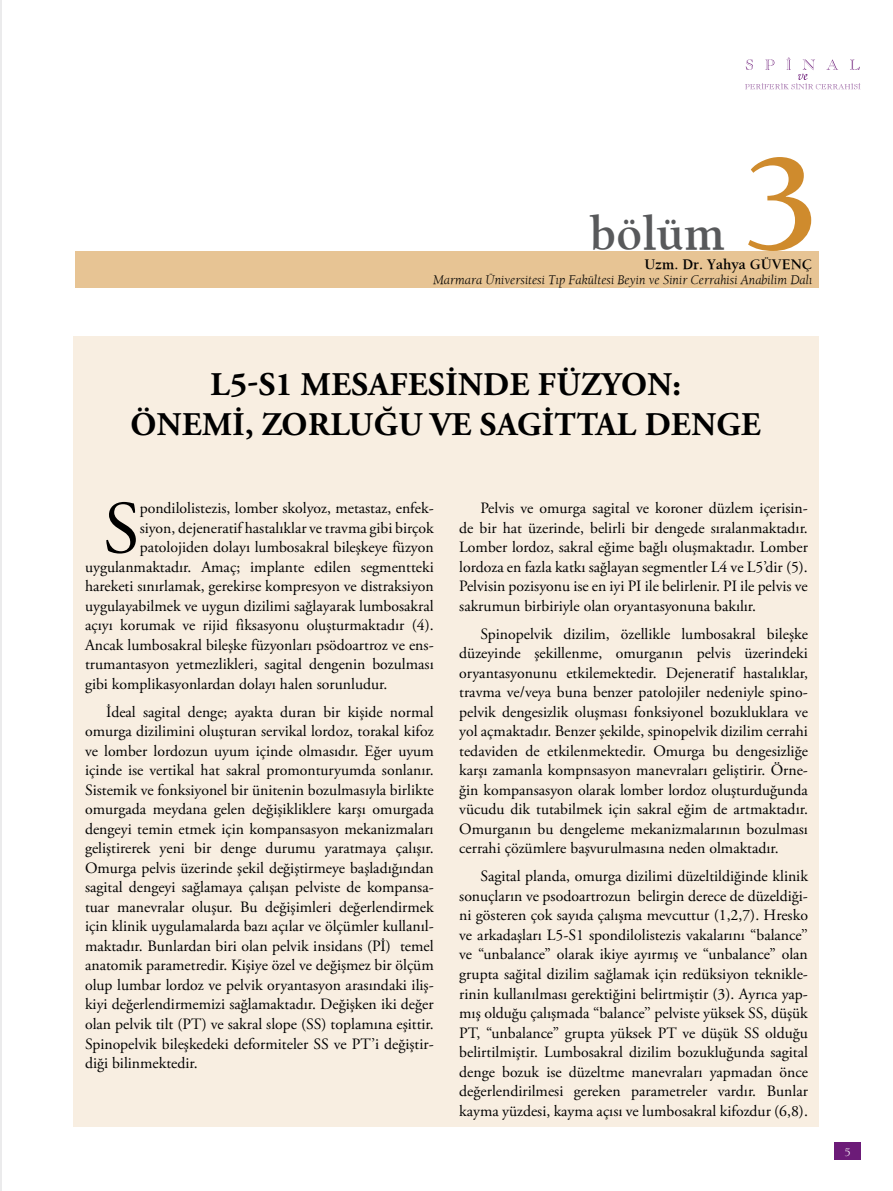
<style>
.page{position:relative;width:893px;height:1191px;background:#fff}
.page>*{position:absolute;margin:0;border:0;box-sizing:border-box;transform-origin:0 0}
.t1{font:700 139.5px "Berkeley";color:#cf8b2d}
.t2{font:74.55px "Adobe Garamond Pro";color:#000}
.t3{font:700 49.5px "Berkeley";color:#58595b}
.t4{font:700 33px/40.5px "Adobe Garamond Pro";letter-spacing:.015em;color:#000}
.t5{font:15.75px/19.5px "Adobe Garamond Pro";color:#000;text-align:justify}
.t6{font:700 15px "Berkeley";color:#000}
.t7{font:italic 13.5px "Berkeley";color:#000}
.t8{font:12px "Berkeley";color:#fff}
</style>
<div class="page">
<div style="left:73px;top:336px;width:745px;height:790px;background:#f8eee1"></div>
<hr style="left:0;top:0;width:1px;height:1190px;background:#ebebec">
<div style="left:834px;top:1141px;width:27px;height:18px;background:#6c1b78"></div>
<svg style="left:745px;top:57px;width:115px;height:32px"></svg>
<div style="left:75px;top:251px;width:743px;height:37px;background:#e7c494"></div>
<h3 class="t3" style="left:590px;top:204px;width:136px">bölüm</h3>
<h1 class="t1" style="left:743px;top:120px;width:76px">3</h1>
<p class="t6" style="left:644px;top:255px;width:166px">Uzm. Dr. Yahya Güvenç</p>
<p class="t7" style="left:433px;top:272px;width:381px">Marmara Üniversitesi Tıp Fakültesi Beyin ve Sinir Cerrahisi Anabilim Dalı</p>
<h3 class="t4" style="left:131px;top:364px;width:552px;text-indent:80px">L5-S1 MESAFESINDE FÜZYON:<br>ÖNEMI , ZO RLUĞU VE SAGITTAL</h3>
<h3 class="t4" style="left:645px;top:405px;width:118px">DENGE</h3>
<h2 class="t2" style="left:103px;top:484px;width:38px">S</h2>
<p class="t5" style="left:140px;top:499px;width:295px">pondilolistezis, lomber skolyoz, metastaz, enfek-</p>
<p class="t5" style="left:140px;top:518px;width:296px">siyon, dejeneratif hastalıklar ve travma gibi birçok</p>
<p class="t5" style="left:140px;top:538px;width:295px">patolojiden dolayı lumbosakral bileşkeye füzyon</p>
<p class="t5" style="left:85px;top:557px;width:350px">uygulanmaktadır. Amaç; implante edilen segmentteki</p>
<p class="t5" style="left:85px;top:577px;width:350px">hareketi sınırlamak, gerekirse kompresyon ve distraksiyon</p>
<p class="t5" style="left:85px;top:596px;width:350px">uygulayabilmek ve uygun dizilimi sağlayarak lumbosakral</p>
<p class="t5" style="left:85px;top:616px;width:350px">açıyı korumak ve rijid fiksasyonu oluşturmaktadır (4).</p>
<p class="t5" style="left:85px;top:635px;width:350px">Ancak lumbosakral bileşke füzyonları psödoartroz ve ens-</p>
<p class="t5" style="left:85px;top:655px;width:350px">trumantasyon yetmezlikleri, sagital dengenin bozulması</p>
<p class="t5" style="left:85px;top:674px;width:304px">gibi komplikasyonlardan dolayı halen sorunludur.</p>
<p class="t5" style="left:85px;top:702px;width:350px;text-indent:21px">İdeal sagital denge; ayakta duran bir kişide normal omurga dizilimini oluşturan servikal lordoz, torakal kifoz ve lomber lordozun uyum içinde olmasıdır. Eğer uyum içinde ise vertikal hat sakral promonturyumda sonlanır.<br>Sistemik ve fonksiyonel bir ünitenin bozulmasıyla birlikte omurgada meydana gelen değişikliklere karşı omurgada dengeyi temin etmek için kompansasyon mekanizmaları geliştirerek yeni bir denge durumu yaratmaya çalışır.<br>Omurga pelvis üzerinde şekil değiştirmeye başladığından sagital dengeyi sağlamaya çalışan pelviste de kompansa&shy;tuar manevralar oluşur. Bu değişimleri değerlendirmek için klinik uygulamalarda bazı açılar ve ölçümler kullanıl&shy;maktadır. Bunlardan biri olan pelvik insidans (Pİ) temel anatomik parametredir. Kişiye özel ve değişmez bir ölçüm olup lumbar lordoz ve pelvik oryantasyon arasındaki iliş&shy;kiyi değerlendirmemizi sağlamaktadır. Değişken iki değer olan pelvik tilt (PT) ve sakral slope (SS) toplamına eşittir.<br>Spinopelvik bileşkedeki deformiteler SS ve PT’i değiştir&shy;diği bilinmektedir.</p>
<p class="t5" style="left:459px;top:499px;width:350px;text-indent:21px">Pelvis ve omurga sagital ve koroner düzlem içerisin&shy;de bir hat üzerinde, belirli bir dengede sıralanmaktadır.<br>Lomber lordoz, sakral eğime bağlı oluşmaktadır. Lomber lordoza en fazla katkı sağlayan segmentler L4 ve L5’dir (5).<br>Pelvisin pozisyonu ise en iyi PI ile belirlenir. PI ile pelvis ve sakrumun birbiriyle olan oryantasyonuna bakılır.</p>
<p class="t5" style="left:459px;top:624px;width:350px;text-indent:21px">Spinopelvik dizilim, özellikle lumbosakral bileşke düzeyinde şekillenme, omurganın pelvis üzerindeki oryantasyonunu etkilemektedir. Dejeneratif hastalıklar, travma ve/veya buna benzer patolojiler nedeniyle spino&shy;pelvik dengesizlik oluşması fonksiyonel bozukluklara ve yol açmaktadır. Benzer şekilde, spinopelvik dizilim cerrahi tedaviden de etkilenmektedir. Omurga bu dengesizliğe karşı zamanla kompnsasyon manevraları geliştirir. Örne&shy;ğin kompansasyon olarak lomber lordoz oluşturduğunda vücudu dik tutabilmek için sakral eğim de artmaktadır.<br>Omurganın bu dengeleme mekanizmalarının bozulması cerrahi çözümlere başvurulmasına neden olmaktadır.</p>
<p class="t5" style="left:459px;top:867px;width:350px;text-indent:21px">Sagital planda, omurga dizilimi düzeltildiğinde klinik sonuçların ve psodoartrozun belirgin derece de düzeldiği&shy;ni gösteren çok sayıda çalışma mevcuttur (1,2,7). Hresko ve arkadaşları L5-S1 spondilolistezis vakalarını “balance’’ ve “unbalance” olarak ikiye ayırmış ve “unbalance” olan grupta sağital dizilim sağlamak için redüksiyon teknikle&shy;rinin kullanılması gerektiğini belirtmiştir (3). Ayrıca yap&shy;mış olduğu çalışmada “balance’’ pelviste yüksek SS, düşük PT, “unbalance” grupta yüksek PT ve düşük SS olduğu belirtilmiştir. Lumbosakral dizilim bozukluğunda sagital denge bozuk ise düzeltme manevraları yapmadan önce değerlendirilmesi gereken parametreler vardır. Bunlar kayma yüzdesi, kayma açısı ve lumbosakral kifozdur (6,8).</p>
<p class="t8" style="left:844px;top:1145px;width:8px">5</p>
</div>
